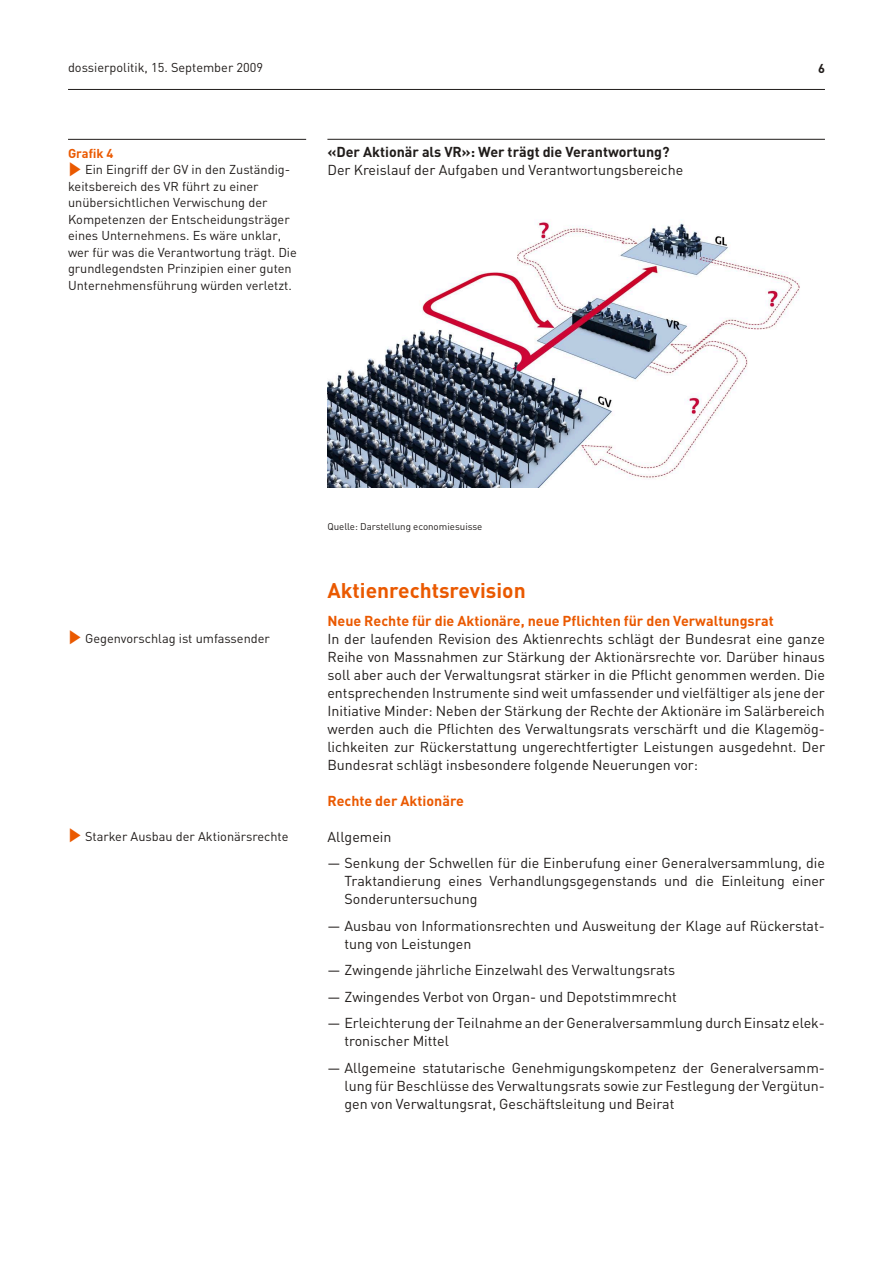
<style>
.page{position:relative;width:893px;height:1263px;background:#fff}
.page>*{position:absolute;margin:0;border:0;box-sizing:border-box;transform-origin:0 0}
.t1{font:700 21px "DIN";color:#ea5900}
.t2{font:14.25px/18px "DIN";color:#201c1a;text-align:justify}
.t3{font:700 14.25px "DIN";color:#ea5900}
.t4{font:700 14.25px "DIN";color:#201c1a}
.t5{font:12.75px/16.5px "DIN";color:#201c1a}
.t6{font:700 12.75px "DIN";color:#ea5900}
.t7{font:700 12.75px "DIN";color:#201c1a}
.t8{font:9.75px "DIN";color:#201c1a}
.s1{color:#ea5900}
</style>
<div class="page">
<hr style="left:327px;top:139px;width:498px;height:1px;background:#201c1a">
<hr style="left:68px;top:139px;width:238px;height:1px;background:#201c1a">
<img style="left:327px;top:222px;width:473px;height:265px">
<hr style="left:68px;top:89px;width:757px;height:1px;background:#201c1a">
<p class="t5" style="left:68px;top:59px;width:197px">dossierpolitik, 15. September 2009</p>
<p class="t7" style="left:818px;top:60px;width:8px">6</p>
<p class="t6" style="left:68px;top:145px;width:47px">Grafik 4</p>
<p class="t5" style="left:68px;top:161px;width:230px"><span class="s1">✓</span> Ein Eingriff der GV in den Zuständig&shy;keitsbereich des VR führt zu einer unübersichtlichen Verwischung der Kompetenzen der Entscheidungsträger eines Unternehmens. Es wäre unklar, wer für was die Verantwortung trägt. Die grundlegendsten Prinzipien einer guten Unternehmensführung würden verletzt.</p>
<p class="t4" style="left:327px;top:143px;width:344px">«Der Aktionär als VR»: Wer trägt die Verantwortung?</p>
<p class="t2" style="left:327px;top:161px;width:357px">Der Kreislauf der Aufgaben und Verantwortungsbereiche</p>
<p class="t5" style="left:68px;top:630px;width:203px"><span class="s1">✓</span> Gegenvorschlag ist umfassender</p>
<p class="t5" style="left:68px;top:828px;width:222px"><span class="s1">✓</span> Starker Ausbau der Aktionärsrechte</p>
<p class="t8" style="left:327px;top:520px;width:157px">Quelle: Darstellung economiesuisse</p>
<h1 class="t1" style="left:327px;top:577px;width:200px">Aktienrechtsrevision</h1>
<p class="t3" style="left:327px;top:611px;width:448px">Neue Rechte für die Aktionäre, neue Pflichten für den Verwaltungsrat</p>
<p class="t2" style="left:327px;top:629px;width:499px">In der laufenden Revision des Aktienrechts schlägt der Bundesrat eine ganze Reihe von Massnahmen zur Stärkung der Aktionärsrechte vor. Darüber hinaus soll aber auch der Verwaltungsrat stärker in die Pflicht genommen werden. Die entsprechenden Instrumente sind weit umfassender und vielfältiger als jene der Initiative Minder: Neben der Stärkung der Rechte der Aktionäre im Salärbereich werden auch die Pflichten des Verwaltungsrats verschärft und die Klagemög&shy;lichkeiten zur Rückerstattung ungerechtfertigter Leistungen ausgedehnt. Der Bundesrat schlägt insbesondere folgende Neuerungen vor:</p>
<p class="t3" style="left:327px;top:791px;width:138px">Rechte der Aktionäre</p>
<p class="t2" style="left:327px;top:827px;width:66px">Allgemein</p>
<p class="t2" style="left:344px;top:854px;width:482px;text-indent:-17px">— Senkung der Schwellen für die Einberufung einer Generalversammlung, die Traktandierung eines Verhandlungsgegenstands und die Einleitung einer Sonderuntersuchung</p>
<p class="t2" style="left:344px;top:916px;width:482px;text-indent:-17px">— Ausbau von Informationsrechten und Ausweitung der Klage auf Rückerstat&shy;tung von Leistungen</p>
<p class="t2" style="left:327px;top:961px;width:349px">— Zwingende jährliche Einzelwahl des Verwaltungsrats</p>
<p class="t2" style="left:327px;top:987px;width:351px">— Zwingendes Verbot von Organ- und Depotstimmrecht</p>
<p class="t2" style="left:344px;top:1014px;width:482px;text-indent:-17px">— Erleichterung der Teilnahme an der Generalversammlung durch Einsatz elek&shy;tronischer Mittel</p>
<p class="t2" style="left:344px;top:1058px;width:482px;text-indent:-17px">— Allgemeine statutarische Genehmigungskompetenz der Generalversamm&shy;lung für Beschlüsse des Verwaltungsrats sowie zur Festlegung der Vergütun&shy;gen von Verwaltungsrat, Geschäftsleitung und Beirat</p>
</div>
